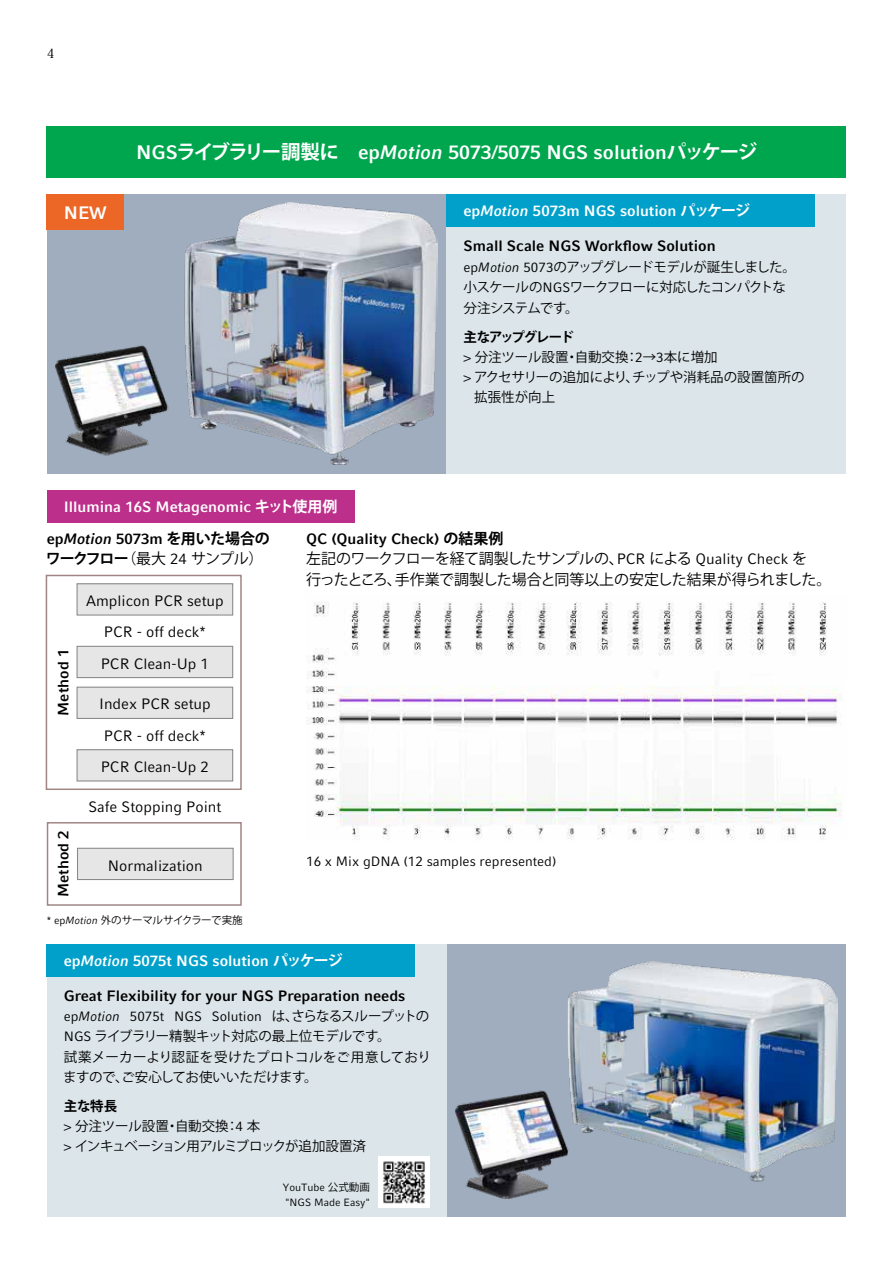
<style>
.page{position:relative;width:893px;height:1263px;background:#fff}
.page>*{position:absolute;margin:0;border:0;box-sizing:border-box;transform-origin:0 0}
.t1{font:700 19.5px "Compatil Factfor Eppendorf";color:#fff}
.t2{font:700 18px "Compatil Factfor Eppendorf";color:#fff}
.t3{font:700 15px "Compatil Factfor Eppendorf";color:#000}
.t4{font:15px "Compatil Factfor Eppendorf";color:#000}
.t5{font:15px/20.2px "Koz Go Pr 6 N";letter-spacing:-.04em;color:#000}
.t6{font:700 15px "Compatil Factfor Eppendorf";color:#fff}
.t7{font:13.5px/20.2px "Koz Go Pr 6 N";letter-spacing:-.01em;color:#000}
.t8{font:13.5px "Compatil Factfor Eppendorf";color:#000}
.t9{font:13.5px/20.2px "Koz Go Pr 6 N";letter-spacing:-.05em;color:#000}
.t10{font:700 13.5px "Koz Go Pr 6 N";letter-spacing:-.105em;color:#000}
.t11{font:12.75px "Koz Min Pr 6 N";color:#000}
.t12{font:10.5px/15.8px "Compatil Factfor Eppendorf";color:#000}
.t13{font:10.5px "Koz Go Pr 6 N";letter-spacing:-.02em;color:#000}
.s1{font-family:"Koz Go Pr 6 N"}
.s2{font-style:italic}
.s3{font-family:"Compatil Factfor Eppendorf"}
.s4{font-family:"Compatil Factfor Eppendorf";font-style:italic}
.s5{font-weight:700}
</style>
<div class="page">
<div style="left:47px;top:194px;width:399px;height:279px;background:#9fadbe"></div>
<div style="left:446px;top:944px;width:400px;height:272px;background:#9fadbe"></div>
<div style="left:47px;top:944px;width:399px;height:272px;background:#dce5ea"></div>
<div style="left:47px;top:126px;width:799px;height:51px;background:#00a64e"></div>
<img style="left:55px;top:203px;width:383px;height:262px">
<img style="left:455px;top:961px;width:383px;height:238px">
<div style="left:47px;top:944px;width:368px;height:32px;background:#00a0ca"></div>
<div style="left:446px;top:194px;width:400px;height:279px;background:#dce5ea"></div>
<div style="left:446px;top:194px;width:369px;height:33px;background:#00a0ca"></div>
<div style="left:47px;top:194px;width:77px;height:35px;background:#ec6626"></div>
<div style="left:47px;top:490px;width:308px;height:32px;background:#bc2f8b"></div>
<img style="left:306px;top:602px;width:536px;height:238px">
<div style="left:77px;top:584px;width:156px;height:31px;background:#e6e6e6"></div>
<div style="left:77px;top:583px;width:156px;height:33px;border:1px solid #898989"></div>
<div style="left:77px;top:646px;width:156px;height:32px;background:#e6e6e6"></div>
<div style="left:77px;top:646px;width:156px;height:32px;border:1px solid #898989"></div>
<div style="left:77px;top:687px;width:156px;height:31px;background:#e6e6e6"></div>
<div style="left:77px;top:687px;width:156px;height:32px;border:1px solid #898989"></div>
<div style="left:77px;top:750px;width:156px;height:31px;background:#e6e6e6"></div>
<div style="left:77px;top:749px;width:156px;height:32px;border:1px solid #898989"></div>
<div style="left:78px;top:848px;width:155px;height:31px;background:#e6e6e6"></div>
<div style="left:77px;top:848px;width:157px;height:32px;border:1px solid #898989"></div>
<div style="left:46px;top:575px;width:196px;height:215px;border:2px solid #a18585"></div>
<div style="left:47px;top:822px;width:195px;height:84px;border:2px solid #a18585"></div>
<img style="left:378px;top:1157px;width:51px;height:51px">
<p class="t11" style="left:47px;top:46px;width:9px">4</p>
<h1 class="t1" style="left:136px;top:141px;width:623px">NGS<span class="s1">ライブラリー調製に　</span>ep<span class="s2">Motion</span> 5073/5075 NGS solution<span class="s1">パッケージ</span></h1>
<h2 class="t2" style="left:64px;top:202px;width:45px">NEW</h2>
<p class="t6" style="left:463px;top:202px;width:288px">ep<span class="s2">Motion</span> 5073m NGS solution <span class="s1">パッケージ</span></p>
<p class="t3" style="left:463px;top:237px;width:254px">Small Scale NGS Workflow Solution</p>
<p class="t9" style="left:463px;top:257px;width:334px"><span class="s3">ep</span><span class="s4">Motion</span> <span class="s3">5073</span>のアップグレードモデルが誕生しました。小スケールの<span class="s3">NGS</span>ワークフローに対応したコンパクトな分注システムです。</p>
<p class="t10" style="left:463px;top:329px;width:112px">主なアップグレード</p>
<p class="t7" style="left:463px;top:347px;width:256px"><span class="s3">&gt;</span> 分注ツール設置・自動交換：<span class="s3">2</span>→<span class="s3">3</span>本に増加</p>
<p class="t7" style="left:463px;top:367px;width:343px"><span class="s3">&gt;</span> アクセサリーの追加により、チップや消耗品の設置箇所の</p>
<p class="t7" style="left:474px;top:387px;width:82px">拡張性が向上</p>
<p class="t6" style="left:64px;top:498px;width:275px">Illumina 16S Metagenomic <span class="s1">キット使用例</span></p>
<p class="t3" style="left:47px;top:530px;width:225px">ep<span class="s2">Motion</span> 5073m <span class="s1">を用いた場合の</span></p>
<p class="t5" style="left:46px;top:549px;width:219px"><span class="s5">ワークフロー</span>（最大 <span class="s3">24</span> サンプル）</p>
<p class="t4" style="left:86px;top:592px;width:139px">Amplicon PCR setup</p>
<p class="t3" style="left:54px;top:716px;width:68px;rotate:-90deg">Method 1</p>
<p class="t3" style="left:54px;top:897px;width:68px;rotate:-90deg">Method 2</p>
<p class="t4" style="left:104px;top:623px;width:103px">PCR - off deck*</p>
<p class="t4" style="left:101px;top:655px;width:110px">PCR Clean-Up 1</p>
<p class="t4" style="left:99px;top:695px;width:113px">Index PCR setup</p>
<p class="t4" style="left:104px;top:727px;width:103px">PCR - off deck*</p>
<p class="t4" style="left:101px;top:758px;width:110px">PCR Clean-Up 2</p>
<p class="t4" style="left:88px;top:798px;width:134px">Safe Stopping Point</p>
<p class="t4" style="left:108px;top:856px;width:96px">Normalization</p>
<p class="t13" style="left:47px;top:914px;width:197px"><span class="s3">* ep</span><span class="s4">Motion</span> 外のサーマルサイクラーで実施</p>
<p class="t3" style="left:306px;top:530px;width:199px">QC (Quality Check) <span class="s1">の結果例</span></p>
<p class="t5" style="left:306px;top:549px;width:527px">左記のワークフローを経て調製したサンプルの、<span class="s3">PCR</span> による <span class="s3">Quality Check</span> を<br>行ったところ、手作業で調製した場合と同等以上の安定した結果が得られました。</p>
<p class="t8" style="left:306px;top:853px;width:252px">16 x Mix gDNA (12 samples represented)</p>
<p class="t6" style="left:64px;top:952px;width:280px">ep<span class="s2">Motion</span> 5075t NGS solution <span class="s1">パッケージ</span></p>
<p class="t3" style="left:64px;top:987px;width:343px">Great Flexibility for your NGS Preparation needs</p>
<p class="t8" style="left:64px;top:1008px;width:367px">ep<span class="s2">Motion</span> 5075t NGS Solution <span class="s1">は、さらなるスループットの</span></p>
<p class="t7" style="left:63px;top:1026px;width:369px"><span class="s3">NGS</span> ライブラリー精製キット対応の最上位モデルです。<br>試薬メーカーより認証を受けたプロトコルをご用意しておりますので、ご安心してお使いいただけます。</p>
<p class="t7" style="left:64px;top:1096px;width:304px"><span class="s5">主な特長<br></span><span class="s3">&gt;</span> 分注ツール設置・自動交換：<span class="s3">4</span> 本<br><span class="s3">&gt;</span> インキュベーション用アルミブロックが追加設置済</p>
<p class="t12" style="left:283px;top:1179px;width:88px">YouTube <span class="s1">公式動画</span>"NGS Made Easy"</p>
</div>
